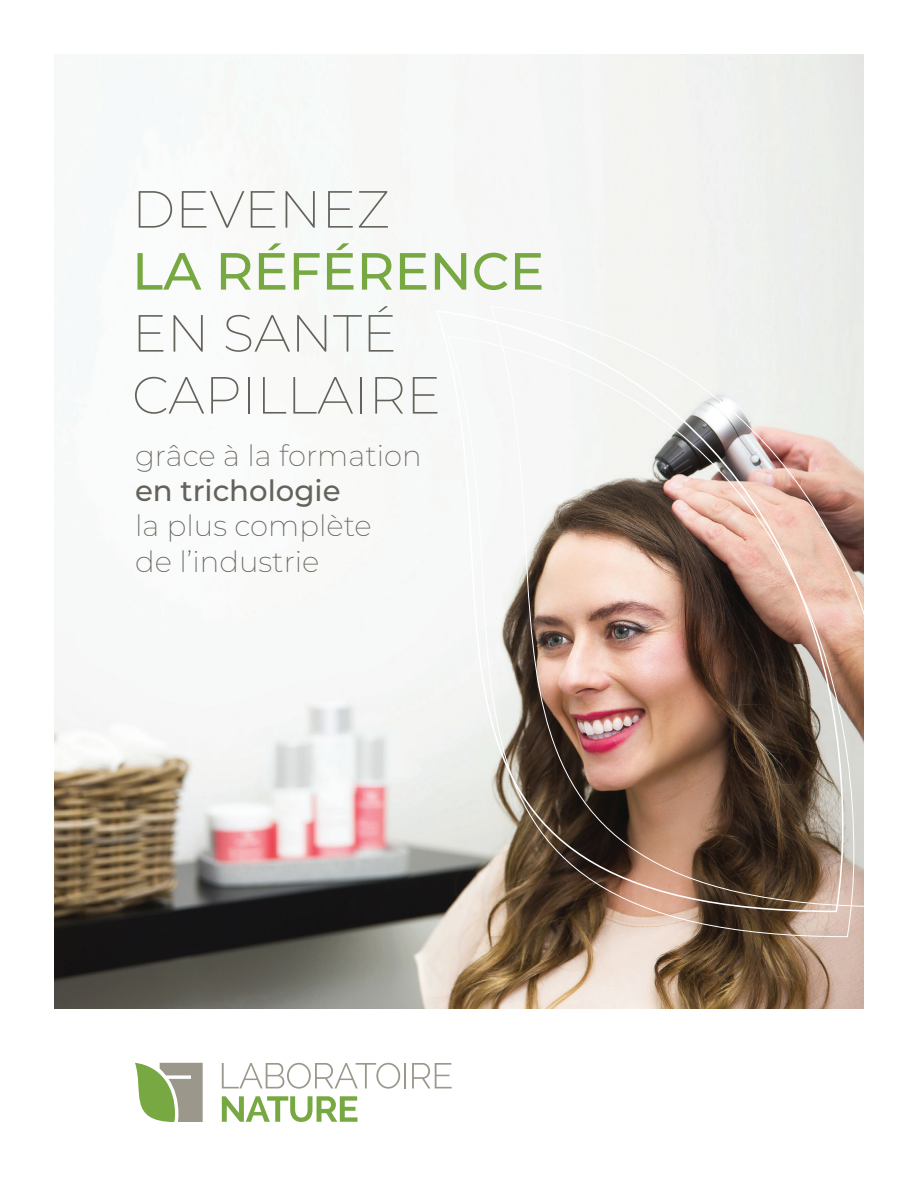
<style>
.page{position:relative;width:918px;height:1188px;background:#fff}
.page>*{position:absolute;margin:0;border:0;box-sizing:border-box;transform-origin:0 0}
.t1{font:200 52.2px/61.9px "Montserrat";color:#64625a}
.t2{font:500 52.2px "Montserrat";color:#77a842}
.t3{font:200 29.25px/35.1px "Montserrat";color:#64625a}
.t4{font:500 29.25px "Montserrat";color:#64625a}
</style>
<div class="page">
<img style="left:54px;top:54px;width:810px;height:955px">
<svg style="left:222px;top:1096px;width:136px;height:26px"></svg>
<svg style="left:222px;top:1063px;width:178px;height:26px"></svg>
<hr style="left:404px;top:1063px;width:2px;height:25px;background:#9b978a">
<svg style="left:412px;top:1063px;width:40px;height:25px"></svg>
<svg style="left:135px;top:1063px;width:68px;height:59px"></svg>
<svg style="left:355px;top:309px;width:54px;height:604px"></svg>
<svg style="left:366px;top:336px;width:489px;height:601px"></svg>
<img style="left:409px;top:306px;width:455px;height:601px">
<h1 class="t1" style="left:132px;top:177px;width:259px">DEVENEZ</h1>
<h1 class="t2" style="left:132px;top:235px;width:414px">LA RÉFÉRENCE</h1>
<h1 class="t1" style="left:132px;top:301px;width:310px">EN SANTÉ<br>CAPILLAIRE</h1>
<p class="t3" style="left:135px;top:438px;width:288px">grâce à la formation</p>
<p class="t4" style="left:135px;top:471px;width:207px">en trichologie</p>
<p class="t3" style="left:135px;top:508px;width:238px">la plus complète de l’industrie</p>
</div>
